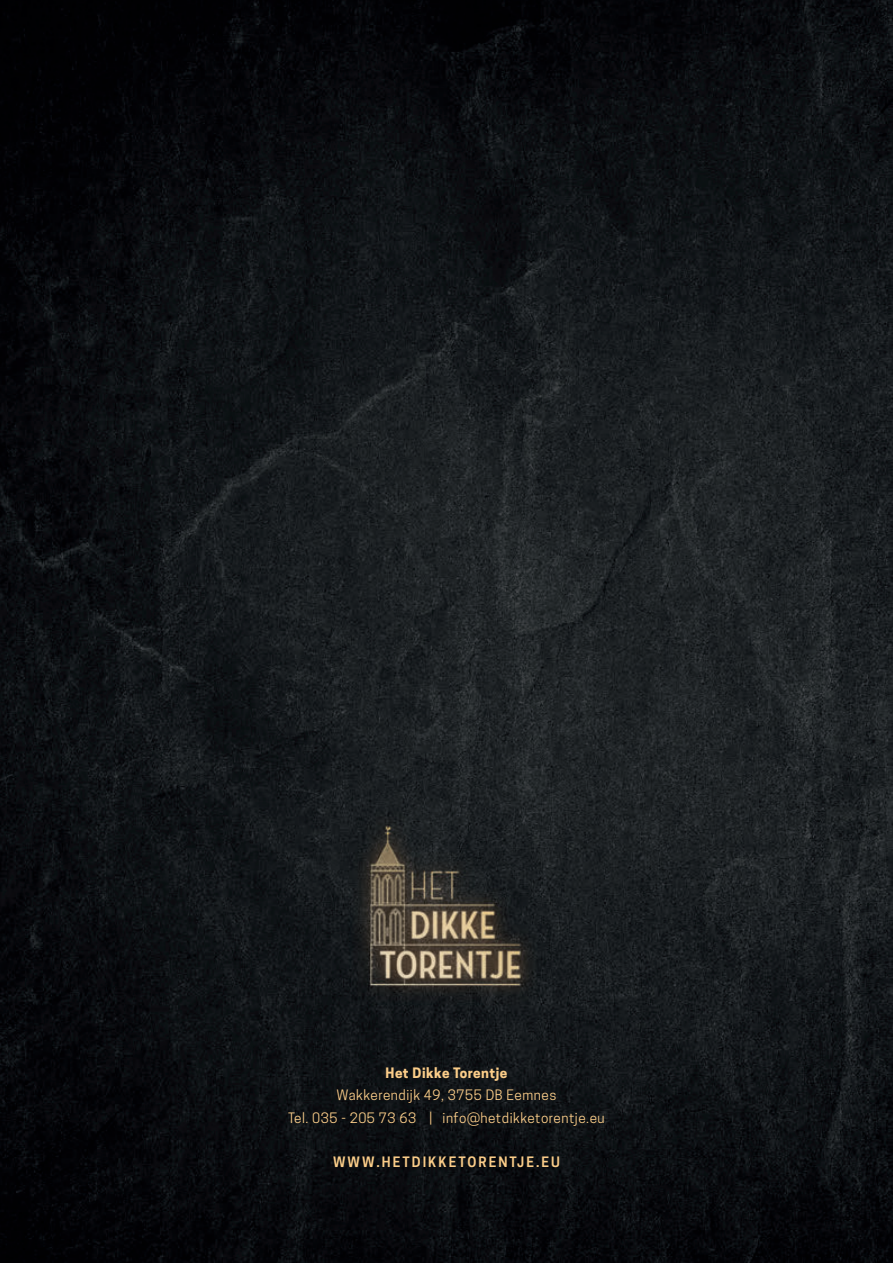
<style>
.page{position:relative;width:893px;height:1263px;background:#fff}
.page>*{position:absolute;margin:0;border:0;box-sizing:border-box;transform-origin:0 0}
.t1{font:13.5px "Cooper Hewitt";letter-spacing:.04em;color:#fbcd89}
.t2{font:600 13.5px "Cooper Hewitt";letter-spacing:.15em;color:#fbcd89}
.t3{font:700 13.5px "Cooper Hewitt";letter-spacing:.04em;color:#fbcd89}
</style>
<div class="page">
<img style="left:0;top:0;width:893px;height:1263px">
<p class="t3" style="left:386px;top:1064px;width:123px">Het Dikke Torentje</p>
<p class="t1" style="left:337px;top:1087px;width:221px">Wakkerendijk 49, 3755 DB Eemnes</p>
<p class="t1" style="left:288px;top:1109px;width:318px">Tel. 035 - 205 73 63 | info@hetdikketorentje.eu</p>
<p class="t2" style="left:333px;top:1154px;width:228px">WWW.HETDIKKETORENTJE.EU</p>
</div>
